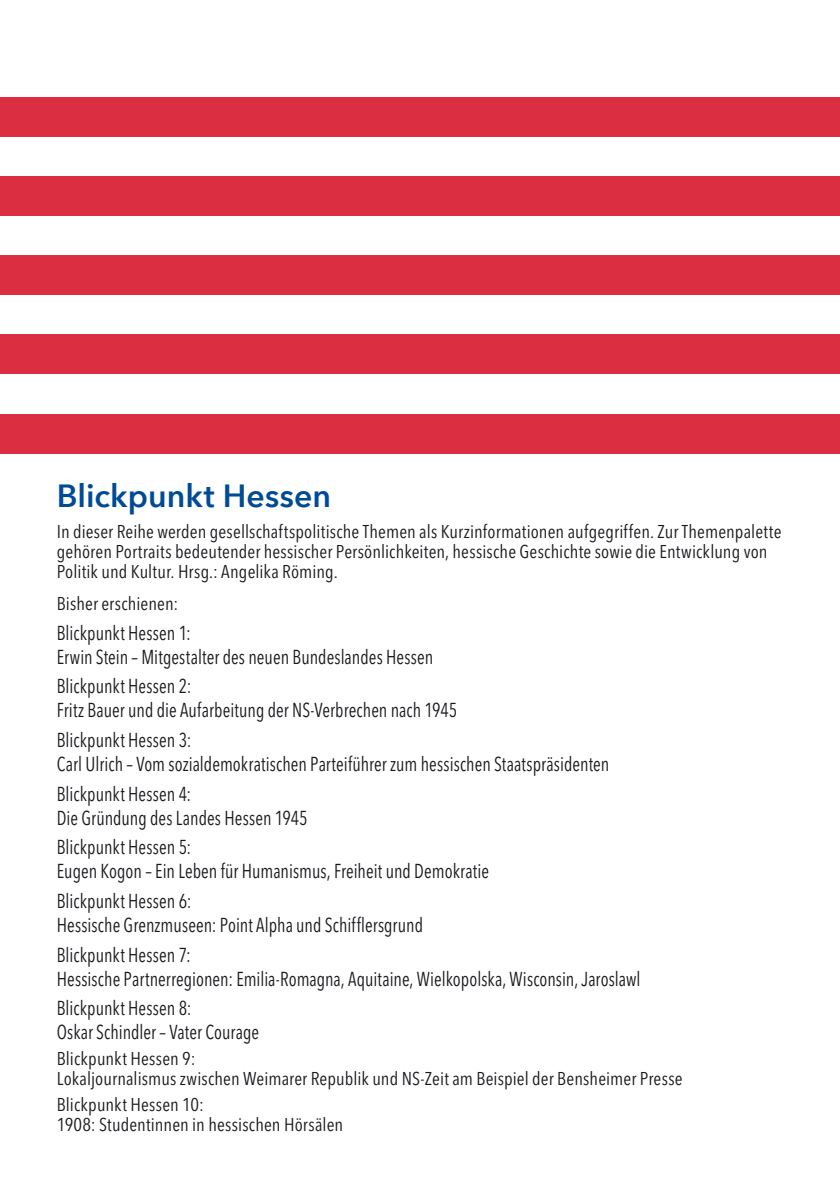
<style>
.page{position:relative;width:840px;height:1191px;background:#fff}
.page>*{position:absolute;margin:0;border:0;box-sizing:border-box;transform-origin:0 0}
.t1{font:600 32px "Avenir Next LT Com";color:#004b96}
.t2{font:condensed 20px/24px "Avenir Next LT Pro";letter-spacing:.005em;color:#1a171c;scale:.9 1}
.t3{font:condensed 18.4px/20px "Avenir Next LT Pro";letter-spacing:.005em;color:#1a171c}
</style>
<div class="page">
<div style="left:0;top:97px;width:839px;height:40px;background:#db2f41"></div>
<div style="left:0;top:176px;width:839px;height:39px;background:#db2f41"></div>
<div style="left:0;top:255px;width:839px;height:40px;background:#db2f41"></div>
<div style="left:0;top:334px;width:839px;height:40px;background:#db2f41"></div>
<div style="left:0;top:414px;width:839px;height:40px;background:#db2f41"></div>
<h1 class="t1" style="left:57px;top:476px;width:276px">Blickpunkt Hessen</h1>
<p class="t3" style="left:57px;top:522px;width:725px">In dieser Reihe werden gesellschaftspolitische Themen als Kurzinformationen aufgegriffen. Zur Themenpalette gehören Portraits bedeutender hessischer Persönlichkeiten, hessische Geschichte sowie die Entwicklung von<br>Politik und Kultur. Hrsg.: Angelika Röming.</p>
<p class="t3" style="left:57px;top:593px;width:123px">Bisher erschienen:</p>
<p class="t2" style="left:57px;top:620px;width:419px">Blickpunkt Hessen 1:<br>Erwin Stein – Mitgestalter des neuen Bundeslandes Hessen</p>
<p class="t2" style="left:57px;top:674px;width:446px">Blickpunkt Hessen 2:<br>Fritz Bauer und die Aufarbeitung der NS-Verbrechen nach 1945</p>
<p class="t2" style="left:57px;top:728px;width:615px">Blickpunkt Hessen 3:<br>Carl Ulrich – Vom sozialdemokratischen Parteiführer zum hessischen Staatspräsidenten</p>
<p class="t2" style="left:57px;top:781px;width:280px">Blickpunkt Hessen 4:<br>Die Gründung des Landes Hessen 1945</p>
<p class="t2" style="left:57px;top:835px;width:481px">Blickpunkt Hessen 5:<br>Eugen Kogon – Ein Leben für Humanismus, Freiheit und Demokratie</p>
<p class="t2" style="left:57px;top:888px;width:408px">Blickpunkt Hessen 6:<br>Hessische Grenzmuseen: Point Alpha und Schifflersgrund</p>
<p class="t2" style="left:57px;top:942px;width:649px">Blickpunkt Hessen 7:<br>Hessische Partnerregionen: Emilia-Romagna, Aquitaine, Wielkopolska, Wisconsin, Jaroslawl</p>
<p class="t2" style="left:57px;top:996px;width:226px">Blickpunkt Hessen 8:<br>Oskar Schindler – Vater Courage</p>
<p class="t3" style="left:57px;top:1048px;width:627px">Blickpunkt Hessen 9:<br>Lokaljournalismus zwischen Weimarer Republik und NS-Zeit am Beispiel der Bensheimer Presse</p>
<p class="t3" style="left:57px;top:1094px;width:288px">Blickpunkt Hessen 10:<br>1908: Studentinnen in hessischen Hörsälen</p>
</div>
